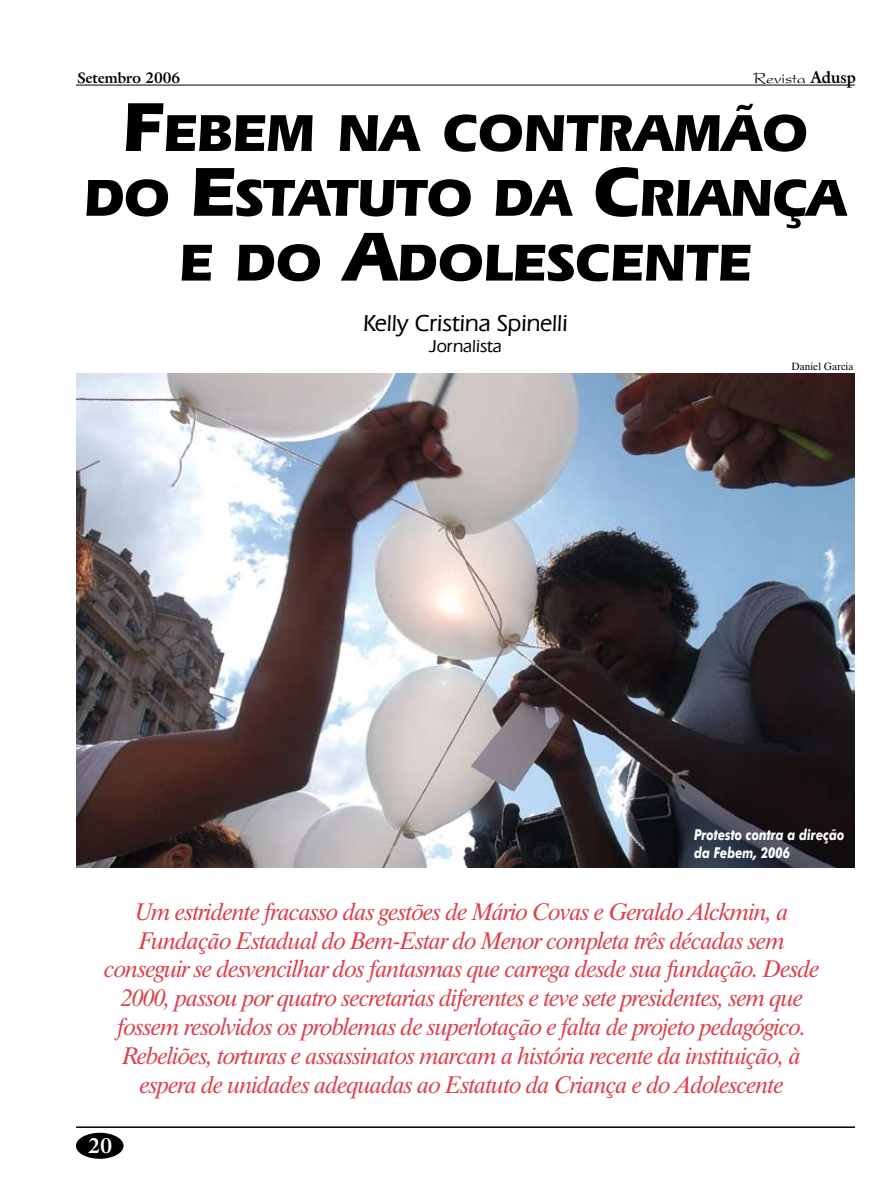
<style>
.page{position:relative;width:893px;height:1191px;background:#fff}
.page>*{position:absolute;margin:0;border:0;box-sizing:border-box;transform-origin:0 0}
.t1{font:700 54px/64.8px "Eras IT Cby BT";color:#000;text-align:center}
.t2{font:italic 24px/28.8px "Dutch 801 BT";letter-spacing:-.03em;color:#db414c;text-align:center}
.t3{font:500 24px "Eras IT Cby BT";color:#000}
.t4{font:700 21px "Galliard IT Cby BT";color:#fff}
.t5{font:500 18px "Eras IT Cby BT";color:#000}
.t6{font:16.5px "President";color:#000}
.t7{font:italic 700 15px/18px "Futura BT";color:#fff;scale:.8 1}
.t8{font:700 15px "Galliard IT Cby BT";color:#000}
.t9{font:10.5px "Dutch 801 BT";color:#000}
.s1{font-family:"Galliard IT Cby BT";font-weight:700}
.s2{font-size:72px}
</style>
<div class="page">
<hr style="left:76px;top:1126px;width:779px;height:2px;background:#000">
<div style="left:76px;top:1132px;width:48px;height:26px;background:#000;border-radius:50%"></div>
<hr style="left:76px;top:85px;width:779px;height:1px;background:#000">
<img style="left:76px;top:373px;width:778px;height:494px">
<p class="t8" style="left:77px;top:68px;width:104px">Setembro 2006</p>
<p class="t6" style="left:754px;top:69px;width:104px">Revista <span class="s1">Adusp</span></p>
<h1 class="t1" style="left:84px;top:100px;width:764px"><span class="s2">F</span>EBEM NA CONTRAMÃO<br>DO <span class="s2">E</span>STATUTO DA <span class="s2">C</span>RIANÇA<br>E DO <span class="s2">A</span>DOLESCENTE</h1>
<p class="t3" style="left:363px;top:308px;width:206px">Kelly Cristina Spinelli</p>
<p class="t5" style="left:429px;top:335px;width:74px">Jornalista</p>
<p class="t9" style="left:791px;top:360px;width:64px">Daniel Garcia</p>
<p class="t7" style="left:694px;top:825px;width:190px">Protesto contra a direção da Febem, 2006</p>
<p class="t2" style="left:105px;top:896px;width:717px">Um estridente fracasso das gestões de Mário Covas e Geraldo Alckmin, a Fundação Estadual do Bem-Estar do Menor completa três décadas sem conseguir se desvencilhar dos fantasmas que carrega desde sua fundação. Desde 2000, passou por quatro secretarias diferentes e teve sete presidentes, sem que fossem resolvidos os problemas de superlotação e falta de projeto pedagógico.<br>Rebeliões, torturas e assassinatos marcam a história recente da instituição, à espera de unidades adequadas ao Estatuto da Criança e do Adolescente</p>
<p class="t4" style="left:88px;top:1131px;width:26px">20</p>
</div>
